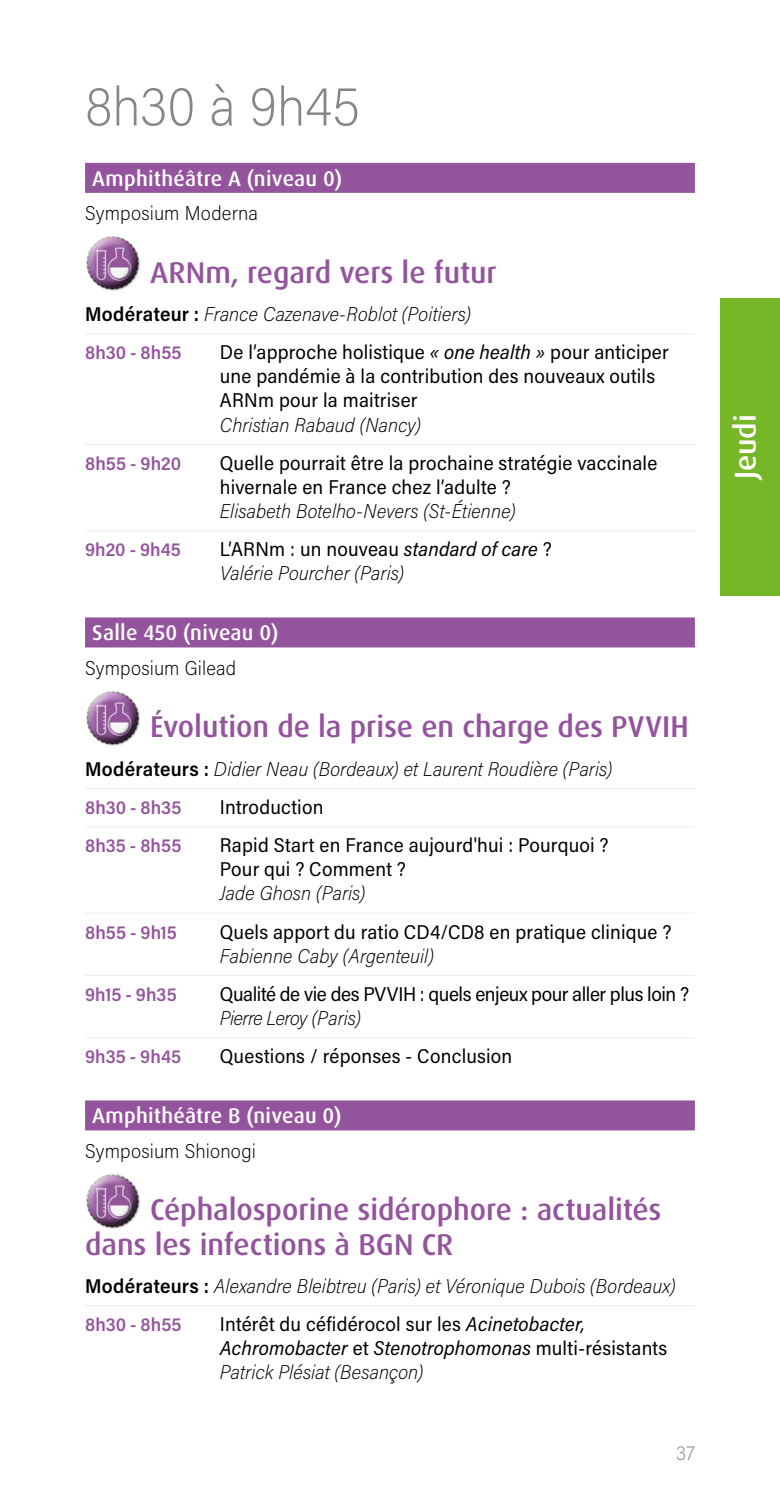
<style>
.page{position:relative;width:780px;height:1489px;background:#fff}
.page>*{position:absolute;margin:0;border:0;box-sizing:border-box;transform-origin:0 0}
.t1{font:200 55px "Acumin Pro Semi Cond";letter-spacing:-.005em;color:#868786}
.t2{font:500 30px/34px "Dax Pro";color:#94549d}
.t3{font:500 30px "Dax Pro";color:#fff}
.t4{font:500 21.25px "Dax Pro";letter-spacing:.015em;color:#fff}
.t5{font:20px/24px "Acumin Pro Semi Cond";letter-spacing:.01em;color:#000}
.t6{font:italic 200 20px/24px "Acumin Pro Semi Cond";letter-spacing:.005em;color:#000}
.t7{font:20px "Acumin Pro Semi Cond";letter-spacing:-.02em;color:#000}
.t8{font:200 20px "Acumin Pro Semi Cond";letter-spacing:.01em;color:#000}
.t9{font:italic 200 20px "Acumin Pro Semi Cond";letter-spacing:-.025em;color:#000}
.t10{font:200 20px "Acumin Pro Semi Cond";color:#868786}
.t11{font:600 18.75px "Acumin Pro Semi Cond";letter-spacing:.005em;color:#94549d}
.s1{font-weight:600;font-style:normal}
.s2{font-style:italic}
.s3{font-weight:400;font-style:normal}
.s4{font-weight:400}
.s5{font-weight:200;font-style:italic}
</style>
<div class="page">
<div style="left:719px;top:298px;width:61px;height:297px;background:#75b726"></div>
<div style="left:85px;top:163px;width:609px;height:30px;background:#94549d"></div>
<hr style="left:85px;top:333px;width:609px;height:1px;background:#ececec">
<hr style="left:85px;top:444px;width:609px;height:1px;background:#ececec">
<hr style="left:85px;top:530px;width:609px;height:1px;background:#ececec">
<div style="left:85px;top:617px;width:609px;height:30px;background:#94549d"></div>
<hr style="left:85px;top:788px;width:609px;height:1px;background:#ececec">
<hr style="left:85px;top:826px;width:609px;height:1px;background:#ececec">
<hr style="left:85px;top:912px;width:609px;height:1px;background:#ececec">
<hr style="left:85px;top:974px;width:609px;height:1px;background:#ececec">
<hr style="left:85px;top:1037px;width:609px;height:1px;background:#ececec">
<div style="left:85px;top:1100px;width:609px;height:30px;background:#94549d"></div>
<hr style="left:85px;top:1304px;width:609px;height:1px;background:#ececec">
<img style="left:86px;top:236px;width:55px;height:55px">
<img style="left:86px;top:691px;width:55px;height:55px">
<img style="left:86px;top:1174px;width:55px;height:55px">
<h1 class="t1" style="left:85px;top:69px;width:277px">8h30 à 9h45</h1>
<p class="t4" style="left:92px;top:165px;width:251px">Amphithéâtre A (niveau 0)</p>
<p class="t8" style="left:85px;top:200px;width:175px">Symposium Moderna</p>
<h2 class="t2" style="left:150px;top:256px;width:348px">ARNm, regard vers le futur</h2>
<p class="t6" style="left:85px;top:301px;width:387px"><span class="s1">Modérateur :</span> France Cazenave-Roblot (Poitiers)</p>
<p class="t11" style="left:85px;top:339px;width:98px">8h30 - 8h55</p>
<p class="t5" style="left:220px;top:339px;width:450px">De l’approche holistique <span class="s2">« one health »</span> pour anticiper une pandémie à la contribution des nouveaux outils<br>ARNm pour la maitriser</p>
<p class="t6" style="left:220px;top:411px;width:203px">Christian Rabaud (Nancy)</p>
<p class="t11" style="left:85px;top:450px;width:97px">8h55 - 9h20</p>
<p class="t5" style="left:220px;top:450px;width:439px">Quelle pourrait être la prochaine stratégie vaccinale hivernale en France chez l’adulte ?</p>
<p class="t6" style="left:220px;top:498px;width:297px">Elisabeth Botelho-Nevers (St-Étienne)</p>
<p class="t11" style="left:85px;top:536px;width:97px">9h20 - 9h45</p>
<p class="t6" style="left:220px;top:536px;width:333px"><span class="s3">L’ARNm : un nouveau</span> <span class="s4">standard of care</span> <span class="s3">?<br></span>Valérie Pourcher (Paris)</p>
<p class="t4" style="left:92px;top:619px;width:188px">Salle 450 (niveau 0)</p>
<p class="t8" style="left:85px;top:654px;width:153px">Symposium Gilead</p>
<h2 class="t2" style="left:150px;top:710px;width:540px">Évolution de la prise en charge des PVVIH</h2>
<p class="t6" style="left:85px;top:755px;width:529px"><span class="s1">Modérateurs :</span> Didier Neau (Bordeaux) et Laurent Roudière (Paris)</p>
<p class="t11" style="left:85px;top:794px;width:98px">8h30 - 8h35</p>
<p class="t5" style="left:220px;top:794px;width:105px">Introduction</p>
<p class="t11" style="left:85px;top:832px;width:98px">8h35 - 8h55</p>
<p class="t5" style="left:220px;top:832px;width:390px">Rapid Start en France aujourd'hui : Pourquoi ?<br>Pour qui ? Comment ?</p>
<p class="t6" style="left:220px;top:880px;width:147px">Jade Ghosn (Paris)</p>
<p class="t11" style="left:85px;top:918px;width:93px">8h55 - 9h15</p>
<p class="t5" style="left:220px;top:918px;width:453px">Quels apport du ratio CD4/CD8 en pratique clinique ?</p>
<p class="t6" style="left:220px;top:942px;width:216px">Fabienne Caby (Argenteuil)</p>
<p class="t11" style="left:85px;top:981px;width:93px">9h15 - 9h35</p>
<p class="t7" style="left:220px;top:979px;width:471px">Qualité de vie des PVVIH : quels enjeux pour aller plus loin ?</p>
<p class="t9" style="left:220px;top:1003px;width:143px">Pierre Leroy (Paris)</p>
<p class="t11" style="left:85px;top:1043px;width:98px">9h35 - 9h45</p>
<p class="t5" style="left:220px;top:1043px;width:294px">Questions / réponses - Conclusion</p>
<p class="t4" style="left:92px;top:1102px;width:251px">Amphithéâtre B (niveau 0)</p>
<p class="t8" style="left:85px;top:1137px;width:172px">Symposium Shionogi</p>
<h2 class="t2" style="left:85px;top:1193px;width:578px;text-indent:65px">Céphalosporine sidérophore : actualités dans les infections à BGN CR</h2>
<p class="t6" style="left:85px;top:1272px;width:592px"><span class="s1">Modérateurs :</span> Alexandre Bleibtreu (Paris) et Véronique Dubois (Bordeaux)</p>
<p class="t11" style="left:85px;top:1311px;width:98px">8h30 - 8h55</p>
<p class="t5" style="left:220px;top:1310px;width:449px">Intérêt du céfidérocol sur les <span class="s2">Acinetobacter,<br>Achromobacter</span> et <span class="s2">Stenotrophomonas</span> multi-résistants<br><span class="s5">Patrick Plésiat (Besançon)</span></p>
<p class="t10" style="left:676px;top:1438px;width:20px">37</p>
<h2 class="t3" style="left:725px;top:479px;width:66px;rotate:-90deg">Jeudi</h2>
</div>
